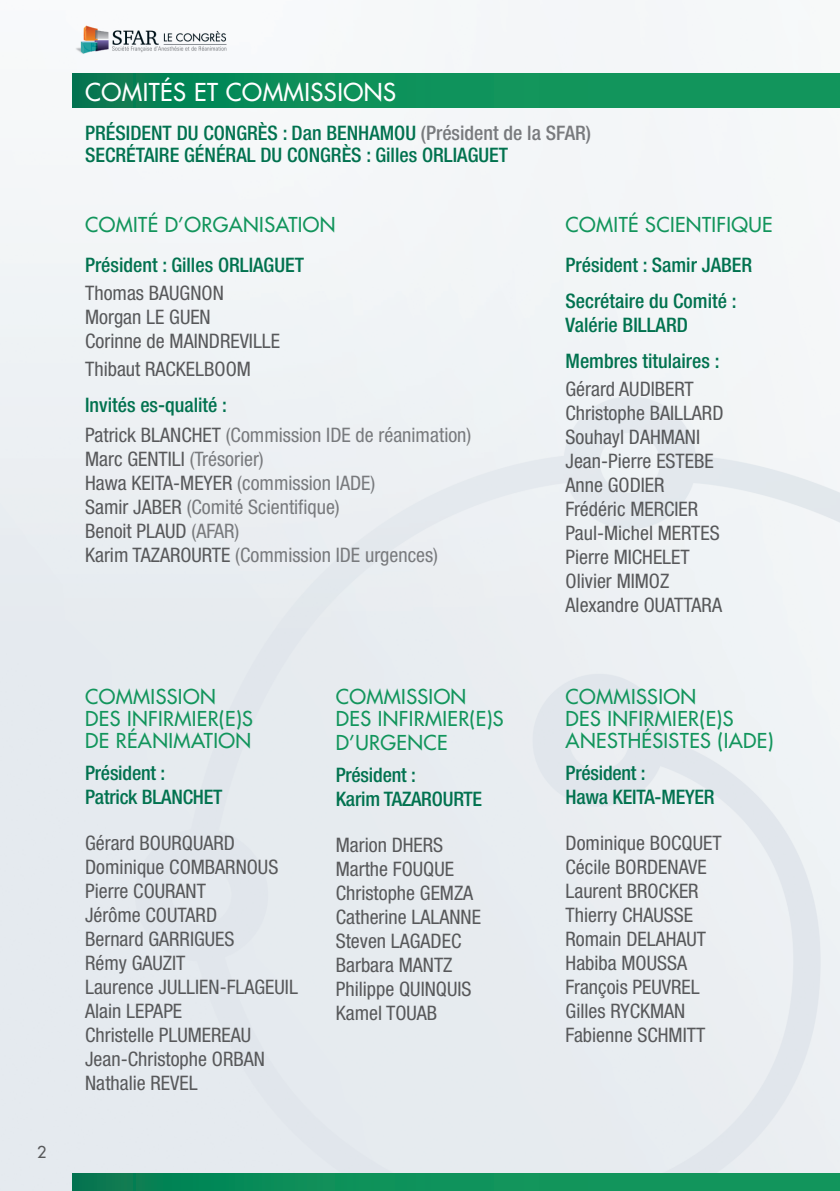
<style>
.page{position:relative;width:840px;height:1191px;background:#fff}
.page>*{position:absolute;margin:0;border:0;box-sizing:border-box;transform-origin:0 0}
.t1{font:500 24px "Futura Std";letter-spacing:.02em;color:#fff}
.t2{font:condensed 20px/24px "Helvetica Neue LT Std";color:#57585a}
.t3{font:500 condensed 20px/24px "Helvetica Neue LT Std";color:#01724f}
.t4{font:condensed 20px/24px "Helvetica Neue LT Std";color:#787a7d}
.t5{font:500 20px/22px "Futura Std";letter-spacing:.02em;color:#12955c}
.t6{font:500 16px "Futura Std";color:#57585a}
.s1{color:#787a7d}
.s2{font-weight:500;color:#01724f}
.s3{color:#57585a}
</style>
<div class="page">
<img style="left:0;top:0;width:839px;height:1191px">
<div style="left:72px;top:74px;width:767px;height:34px;background:linear-gradient(to right,#078254,#159c5f)"></div>
<div style="left:72px;top:1173px;width:767px;height:18px;background:linear-gradient(to right,#078254,#159c5f)"></div>
<p class="t6" style="left:37px;top:1141px;width:11px">2</p>
<p class="t1" style="left:85px;top:77px;width:214px">COMITÉS ET COMMISSIONS</p>
<p class="t3" style="left:85px;top:122px;width:507px;line-height:22px">PRÉSIDENT DU CONGRÈS : Dan BENHAMOU <span class="s1">(Président de la SFAR)<br></span>SECRÉTAIRE GÉNÉRAL DU CONGRÈS : Gilles ORLIAGUET</p>
<p class="t5" style="left:85px;top:214px;width:157px">COMITÉ D’ORGANISATION</p>
<p class="t3" style="left:85px;top:253px;width:220px">Président : Gilles ORLIAGUET</p>
<p class="t2" style="left:85px;top:281px;width:196px">Thomas BAUGNON<br>Morgan LE GUEN<br>Corinne de MAINDREVILLE</p>
<p class="t2" style="left:85px;top:357px;width:167px">Thibaut RACKELBOOM</p>
<p class="t4" style="left:85px;top:390px;width:387px;line-height:30px"><span class="s2">Invités es-qualité :<br></span><span class="s3">Patrick BLANCHET</span> (Commission IDE de réanimation)</p>
<p class="t4" style="left:85px;top:447px;width:354px"><span class="s3">Marc GENTILI</span> (Trésorier)<br><span class="s3">Hawa KEITA-MEYER</span> (commission IADE)<br><span class="s3">Samir JABER</span> (Comité Scientifique)<br><span class="s3">Benoit PLAUD</span> (AFAR)<br><span class="s3">Karim TAZAROURTE</span> (Commission IDE urgences)</p>
<p class="t5" style="left:85px;top:686px;width:77px">COMMISSION<br>DES</p>
<p class="t5" style="left:85px;top:708px;width:166px;text-indent:42px">IN FIRMIER(E)S<br>DE RÉANIMATION</p>
<p class="t3" style="left:85px;top:761px;width:139px">Président :<br>Patrick BLANCHET</p>
<p class="t2" style="left:85px;top:831px;width:214px">Gérard BOURQUARD<br>Dominique COMBARNOUS<br>Pierre COURANT<br>Jérôme COUTARD<br>Bernard GARRIGUES<br>Rémy GAUZIT<br>Laurence JULLIEN-FLAGEUIL<br>Alain LEPAPE<br>Christelle PLUMEREAU<br>Jean-Christophe ORBAN<br>Nathalie REVEL</p>
<p class="t5" style="left:335px;top:686px;width:77px">COMMISSION<br>DES</p>
<p class="t5" style="left:335px;top:707px;width:166px;line-height:24px;text-indent:42px">IN FIRMIER(E)S<br>D’URGENCE</p>
<p class="t3" style="left:335px;top:763px;width:148px">Président :<br>Karim TAZAROURTE</p>
<p class="t2" style="left:335px;top:833px;width:146px">Marion DHERS<br>Marthe FOUQUE<br>Christophe GEMZA<br>Catherine LALANNE<br>Steven LAGADEC<br>Barbara MANTZ<br>Philippe QUINQUIS<br>Kamel TOUAB</p>
<p class="t5" style="left:565px;top:214px;width:102px">COMITÉ SCIENTI</p>
<p class="t5" style="left:716px;top:214px;width:44px">FIQUE</p>
<p class="t3" style="left:565px;top:247px;width:188px;line-height:36px">Président : Samir JABER<br>Secrétaire du Comité :</p>
<p class="t3" style="left:565px;top:307px;width:155px;line-height:36px">Valérie BILLARD<br>Membres titulaires :</p>
<p class="t2" style="left:565px;top:377px;width:159px">Gérard AUDIBERT<br>Christophe BAILLARD<br>Souhayl DAHMANI<br>Jean-Pierre ESTEBE<br>Anne GODIER<br>Frédéric MERCIER<br>Paul-Michel MERTES<br>Pierre MICHELET<br>Olivier MIMOZ<br>Alexandre OUATTARA</p>
<p class="t5" style="left:565px;top:686px;width:77px">COMMISSION<br>DES</p>
<p class="t5" style="left:607px;top:708px;width:124px">IN FIRMIER(E)S</p>
<p class="t5" style="left:565px;top:730px;width:27px">ANEST</p>
<p class="t5" style="left:627px;top:730px;width:36px">HÉSISTES</p>
<p class="t5" style="left:717px;top:730px;width:58px">(IADE)</p>
<p class="t3" style="left:565px;top:761px;width:150px">Président :<br>Hawa KEITA-MEYER</p>
<p class="t2" style="left:565px;top:831px;width:157px">Dominique BOCQUET<br>Cécile BORDENAVE<br>Laurent BROCKER<br>Thierry CHAUSSE<br>Romain DELAHAUT<br>Habiba MOUSSA<br>François PEUVREL<br>Gilles RYCKMAN<br>Fabienne SCHMITT</p>
</div>
